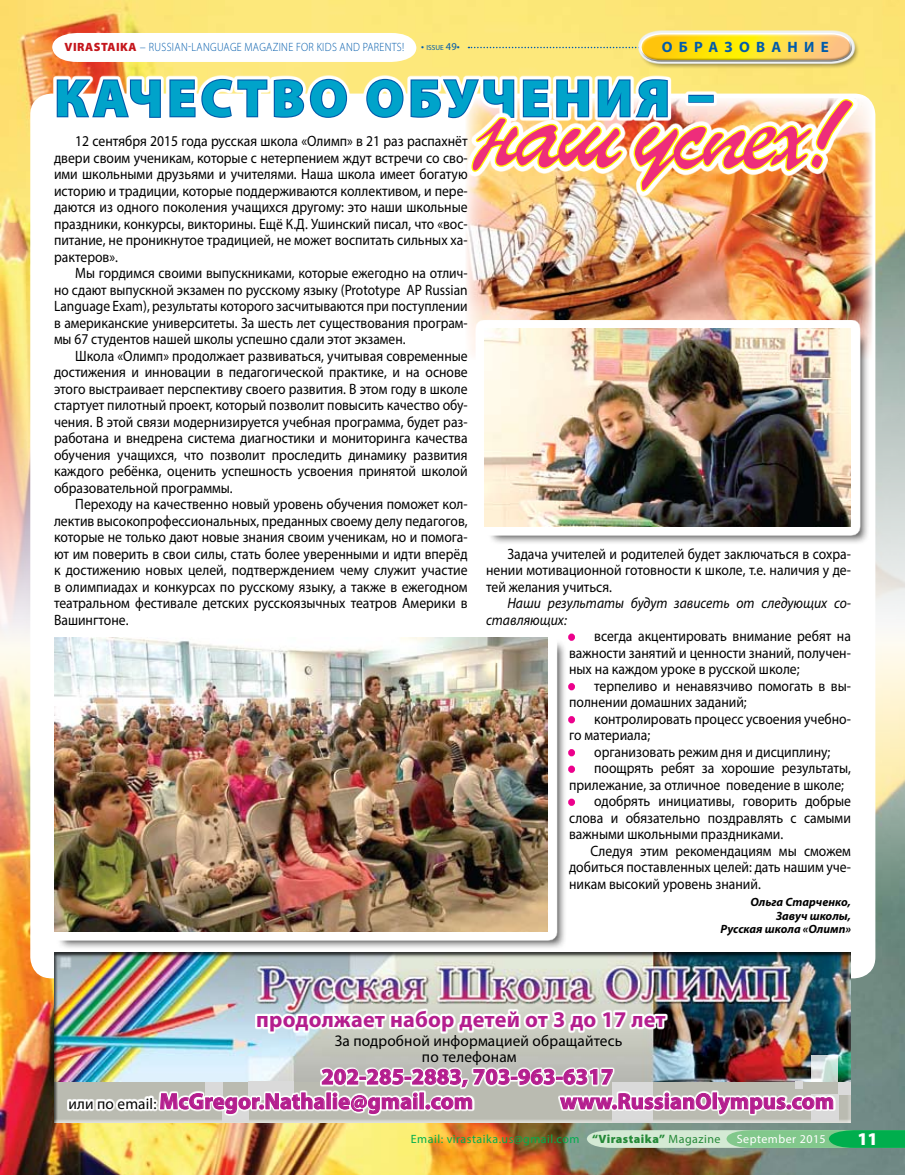
<style>
.page{position:relative;width:905px;height:1175px;background:#fff}
.page>*{position:absolute;margin:0;border:0;box-sizing:border-box;transform-origin:0 0}
.t1{font:102.15px "Parsek C";letter-spacing:-.05em;color:#ee2d7b}
.t2{font:900 52.8px "Myriad Pro";letter-spacing:.08em;color:#00a3ca}
.t3{font:700 22.5px/24.8px "Myriad Pro";letter-spacing:.01em;color:#b41e8e}
.t4{font:900 18px "Myriad Pro";color:#fff}
.t5{font:15.45px/16.5px "Myriad Pro";letter-spacing:.01em;color:#000}
.t6{font:15px/16.5px "Myriad Pro";color:#000;text-align:justify;scale:.91 1}
.t7{font:15px/16.5px "Myriad Pro";color:#000;text-align:justify;scale:.9 1}
.t8{font:italic 15px/16.5px "Myriad Pro";color:#000;scale:.91 1}
.t9{font:700 15px "Myriad Pro";letter-spacing:.42em;color:#005bab}
.t10{font:300 12px "Myriad Pro";letter-spacing:.03em;color:#005bab}
.t11{font:12px "Myriad Pro";letter-spacing:.04em;color:#00ae4d}
.t12{font:italic 700 12px/13.5px "Myriad Pro";color:#000;text-align:right}
.t13{font:12px "Myriad Pro";letter-spacing:.04em;color:#fff}
.t14{font:7.35px "Myriad Pro";color:#005bab}
.s1{font-weight:900;color:#c4161c}
.s2{font-size:10.5px}
.s3{font-weight:900;color:#ec008c}
.s4{font-weight:400;font-size:15.45px;color:#000}
.s5{font-weight:900;color:#248937}
.s6{color:#248937}
</style>
<div class="page">
<img style="left:0;top:0;width:904px;height:619px">
<img style="left:0;top:619px;width:904px;height:555px">
<div style="left:30px;top:94px;width:845px;height:884px;background:#fff;border-radius:21px"></div>
<svg style="left:52px;top:33px;width:364px;height:29px"></svg>
<svg style="left:637px;top:30px;width:254px;height:64px;background:#f4df79"></svg>
<div style="left:468px;top:32px;width:171px;height:30px;background:#fde87b"></div>
<div style="left:639px;top:32px;width:214px;height:32px;background:#000;opacity:.5"></div>
<img style="left:466px;top:214px;width:406px;height:141px">
<div style="left:53px;top:951px;width:800px;height:173px;background:#000;opacity:.5"></div>
<svg style="left:811px;top:1055px;width:27px;height:27px"></svg>
<div style="left:838px;top:1082px;width:12px;height:12px;background:#dadada"></div>
<div style="left:795px;top:1082px;width:7px;height:7px;background:#dadada"></div>
<img style="left:255px;top:1008px;width:512px;height:62px">
<svg style="left:320px;top:1066px;width:402px;height:60px"></svg>
<img style="left:67px;top:1090px;width:477px;height:63px">
<svg style="left:558px;top:1090px;width:346px;height:63px;background:#94a298"></svg>
<svg style="left:160px;top:1068px;width:551px;height:46px"></svg>
<svg style="left:717px;top:1096px;width:116px;height:18px"></svg>
<div style="left:53px;top:75px;width:778px;height:123px;background:#fff"></div>
<svg style="left:56px;top:78px;width:105px;height:40px"></svg>
<svg style="left:169px;top:78px;width:179px;height:40px"></svg>
<img style="left:467px;top:94px;width:437px;height:160px">
<svg style="left:365px;top:77px;width:489px;height:116px"></svg>
<svg style="left:475px;top:319px;width:422px;height:253px"></svg>
<img style="left:484px;top:328px;width:366px;height:198px">
<svg style="left:53px;top:633px;width:541px;height:344px"></svg>
<img style="left:54px;top:637px;width:494px;height:294px">
<div style="left:568px;top:633px;width:7px;height:8px;border:3px solid #ec008c;border-radius:50%"></div>
<div style="left:568px;top:683px;width:7px;height:7px;border:3px solid #ec008c;border-radius:50%"></div>
<div style="left:568px;top:716px;width:7px;height:7px;border:3px solid #ec008c;border-radius:50%"></div>
<div style="left:568px;top:749px;width:7px;height:7px;border:3px solid #ec008c;border-radius:50%"></div>
<div style="left:568px;top:765px;width:7px;height:8px;border:3px solid #ec008c;border-radius:50%"></div>
<div style="left:568px;top:798px;width:7px;height:8px;border:3px solid #ec008c;border-radius:50%"></div>
<svg style="left:587px;top:1130px;width:317px;height:17px;background:#89d09d"></svg>
<svg style="left:0;top:265px;width:31px;height:158px;background:#f7d577"></svg>
<p class="t10" style="left:65px;top:40px;width:341px"><span class="s1">VIRASTAIKA</span> – RUSSIAN-LANGUAGE MAGAZINE FOR KIDS AND PARENTS!</p>
<p class="t14" style="left:421px;top:43px;width:40px"><span class="s2">•</span> ISSUE <span class="s2">49•</span></p>
<p class="t9" style="left:661px;top:37px;width:168px">Образо вание</p>
<h2 class="t2" style="left:55px;top:68px;width:661px">Качество обучения –</h2>
<h1 class="t1" style="left:473px;top:67px;width:379px">наш успех!</h1>
<p class="t6" style="left:54px;top:133px;width:456px;text-indent:21px">12 сентября 2015 года русская школа «Олимп» в 21 раз распахнёт двери своим ученикам, которые с нетерпением ждут встречи со сво&shy;ими школьными друзьями и учителями. Наша школа имеет богатую историю и традиции, которые поддерживаются коллективом, и пере&shy;даются из одного поколения учащихся другому: это наши школьные праздники, конкурсы, викторины. Ещё К.Д. Ушинский писал, что «вос&shy;питание, не проникнутое традицией, не может воспитать сильных ха&shy;рактеров».</p>
<p class="t7" style="left:54px;top:265px;width:461px;text-indent:21px">Мы гордимся своими выпускниками, которые ежегодно на отлич&shy;но сдают выпускной экзамен по русскому языку (Prototype AP Russian Language Exam), результаты которого засчитываются при поступлении в американские университеты. За шесть лет существования програм&shy;мы 67 студентов нашей школы успешно сдали этот экзамен.</p>
<p class="t6" style="left:54px;top:347px;width:456px;text-indent:21px">Школа «Олимп» продолжает развиваться, учитывая современные достижения и инновации в педагогической практике, и на основе этого выстраивает перспективу своего развития. В этом году в школе стартует пилотный проект, который позволит повысить качество обу&shy;чения. В этой связи модернизируется учебная программа, будет раз&shy;работана и внедрена система диагностики и мониторинга качества обучения учащихся, что позволит проследить динамику развития каждого ребёнка, оценить успешность усвоения принятой школой образовательной программы.</p>
<p class="t6" style="left:54px;top:496px;width:456px;text-indent:21px">Переходу на качественно новый уровень обучения поможет кол&shy;лектив высокопрофессиональных, преданных своему делу педагогов, которые не только дают новые знания своим ученикам, но и помога&shy;ют им поверить в свои силы, стать более уверенными и идти вперёд к достижению новых целей, подтверждением чему служит участие в олимпиадах и конкурсах по русскому языку, а также в ежегодном театральном фестивале детских русскоязычных театров Америки в Вашингтоне.</p>
<p class="t6" style="left:486px;top:545px;width:402px;text-indent:21px">Задача учителей и родителей будет заключаться в сохра&shy;нении мотивационной готовности к школе, т.е. наличия у де&shy;тей желания учиться.</p>
<p class="t8" style="left:486px;top:594px;width:402px;text-indent:21px">Наши результаты будут зависеть от следующих со&shy;ставляющих:</p>
<p class="t6" style="left:569px;top:627px;width:311px"><span class="s3">•</span> всегда акцентировать внимание ребят на важности занятий и ценности знаний, получен&shy;ных на каждом уроке в русской школе;</p>
<p class="t6" style="left:569px;top:677px;width:311px"><span class="s3">•</span> терпеливо и ненавязчиво помогать в вы&shy;полнении домашних заданий;</p>
<p class="t6" style="left:569px;top:710px;width:311px"><span class="s3">•</span> контролировать процесс усвоения учебно&shy;го материала;</p>
<p class="t6" style="left:569px;top:743px;width:289px"><span class="s3">•</span> организовать режим дня и дисциплину;</p>
<p class="t6" style="left:569px;top:759px;width:311px"><span class="s3">•</span> поощрять ребят за хорошие результаты, прилежание, за отличное поведение в школе;</p>
<p class="t6" style="left:569px;top:792px;width:311px"><span class="s3">•</span> одобрять инициативы, говорить добрые слова и обязательно поздравлять с самыми важными школьными праздниками.</p>
<p class="t6" style="left:569px;top:842px;width:311px;text-indent:21px">Следуя этим рекомендациям мы сможем добиться поставленных целей: дать нашим уче&shy;никам высокий уровень знаний.</p>
<p class="t12" style="left:720px;top:895px;width:132px">Ольга Старченко,<br>Завуч школы,<br>Русская школа «Олимп»</p>
<h3 class="t3" style="left:256px;top:1006px;width:411px">продолжает набор детей от 3 до 17 лет</h3>
<p class="t5" style="left:422px;top:1032px;width:202px;text-indent:-87px">За подробной информацией обращайтесь по телефонам</p>
<h3 class="t3" style="left:68px;top:1063px;width:546px;text-indent:253px">202-285-2883, 703-963-6317 <span class="s4">или по email:</span> McGregor.Nathalie@gmail.com</h3>
<h3 class="t3" style="left:560px;top:1088px;width:275px">www.RussianOlympus.com</h3>
<p class="t11" style="left:411px;top:1132px;width:311px">Email: virastaika.us@gmail.com <span class="s5">“Virastaika”</span> <span class="s6">Magazine</span></p>
<p class="t13" style="left:736px;top:1132px;width:90px">September 2015</p>
<p class="t4" style="left:857px;top:1128px;width:22px">11</p>
</div>
